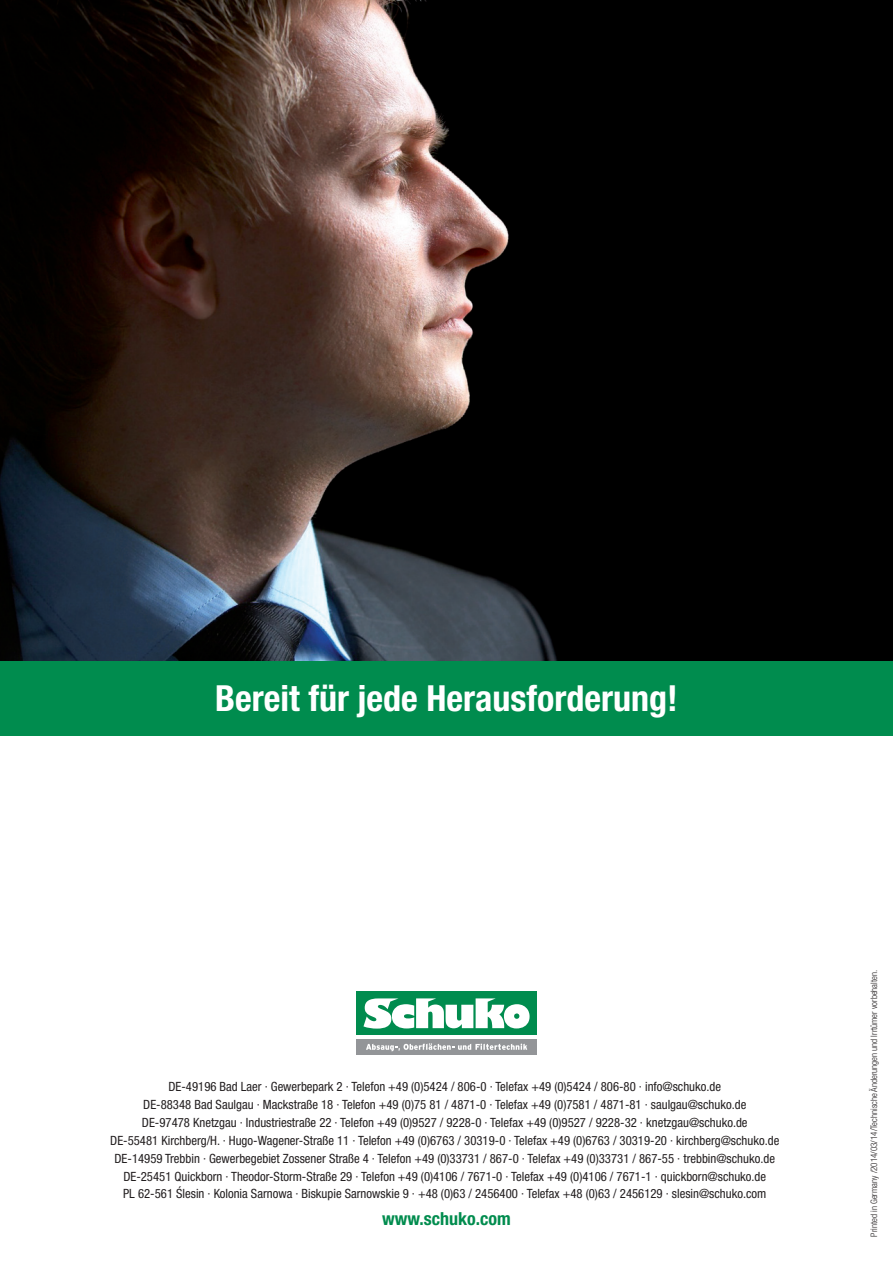
<style>
.page{position:relative;width:893px;height:1263px;background:#fff}
.page>*{position:absolute;margin:0;border:0;box-sizing:border-box;transform-origin:0 0}
.t1{font:700 condensed 36px "Helvetica Neue LT Pro";color:#fff}
.t2{font:700 condensed 18px "Helvetica Neue LT Pro";color:#008c4e}
.t3{font:condensed 12.75px/17.9px "Helvetica Neue LT Pro";color:#231f20;text-align:center}
.t4{font:300 condensed 9px "Helvetica Neue LT Pro";color:#231f20}
</style>
<div class="page">
<div style="left:356px;top:991px;width:181px;height:44px;background:#008c4e"></div>
<div style="left:356px;top:1039px;width:181px;height:16px;background:#939598"></div>
<svg style="left:363px;top:998px;width:167px;height:30px"></svg>
<svg style="left:366px;top:1043px;width:161px;height:8px"></svg>
<img style="left:0;top:0;width:893px;height:661px">
<div style="left:0;top:661px;width:893px;height:75px;background:#008c4e"></div>
<h1 class="t1" style="left:215px;top:677px;width:464px">Bereit für jede Herausforderung!</h1>
<p class="t3" style="left:110px;top:1078px;width:671px">DE-49196 Bad Laer · Gewerbepark 2 · Telefon +49 (0)5424 / 806-0 · Telefax +49 (0)5424 / 806-80 · info@schuko.de<br>DE-88348 Bad Saulgau · Mackstraße 18 · Telefon +49 (0)75 81 / 4871-0 · Telefax +49 (0)7581 / 4871-81 · saulgau@schuko.de<br>DE-97478 Knetzgau · Industriestraße 22 · Telefon +49 (0)9527 / 9228-0 · Telefax +49 (0)9527 / 9228-32 · knetzgau@schuko.de<br>DE-55481 Kirchberg/H. · Hugo-Wagener-Straße 11 · Telefon +49 (0)6763 / 30319-0 · Telefax +49 (0)6763 / 30319-20 · kirchberg@schuko.de DE-14959 Trebbin · Gewerbegebiet Zossener Straße 4 · Telefon +49 (0)33731 / 867-0 · Telefax +49 (0)33731 / 867-55 · trebbin@schuko.de DE-25451 Quickborn · Theodor-Storm-Straße 29 · Telefon +49 (0)4106 / 7671-0 · Telefax +49 (0)4106 / 7671-1 · quickborn@schuko.de<br>PL 62-561 Ślesin · Kolonia Sarnowa · Biskupie Sarnowskie 9 · +48 (0)63 / 2456400 · Telefax +48 (0)63 / 2456129 · slesin@schuko.com</p>
<h2 class="t2" style="left:382px;top:1208px;width:130px">www.schuko.com</h2>
<p class="t4" style="left:869px;top:1236px;width:268px;rotate:-90deg">Printed in Germany /2014/03/14/Technische Änderungen und Irrtümer vorbehalten.</p>
</div>
